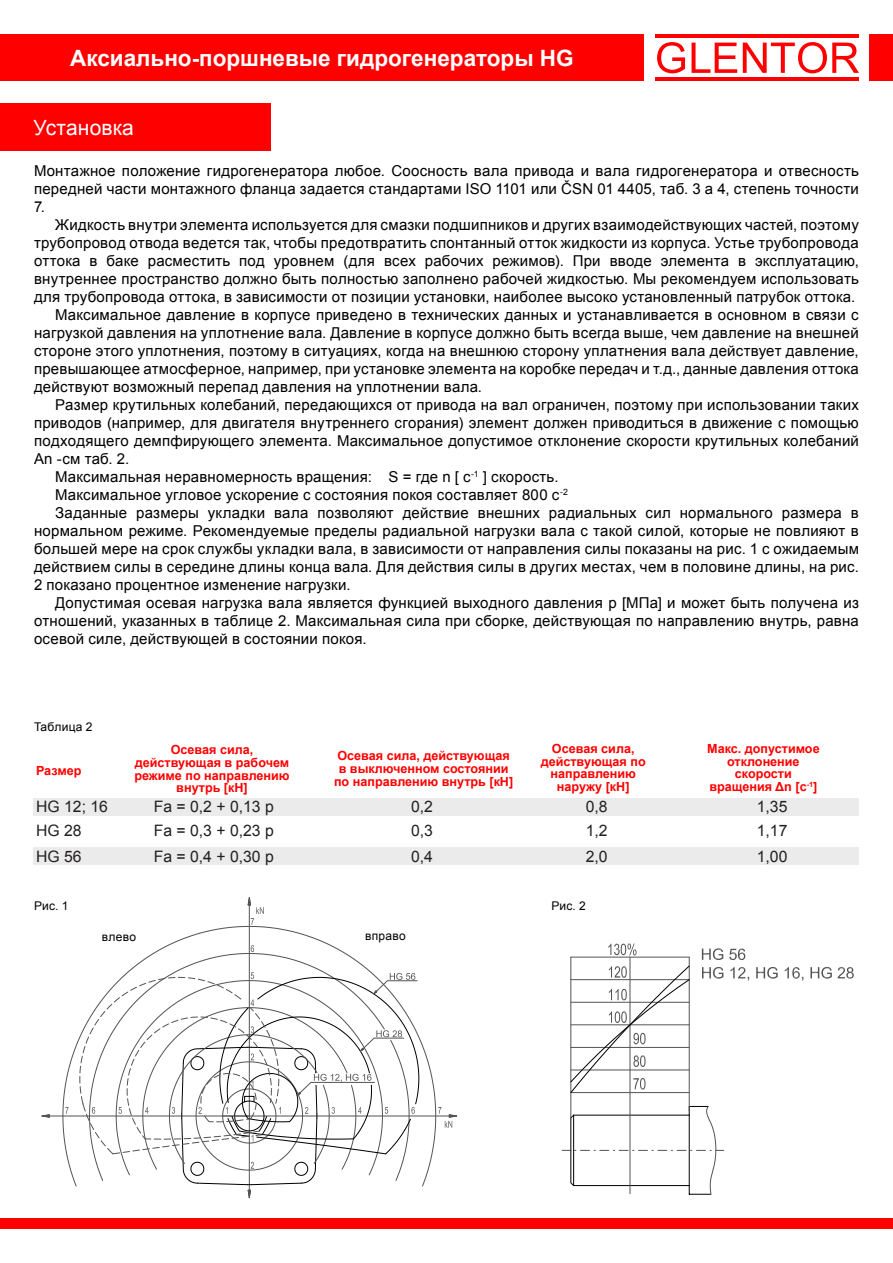
<style>
.page{position:relative;width:893px;height:1263px;background:#fff}
.page>*{position:absolute;margin:0;border:0;box-sizing:border-box;transform-origin:0 0}
.t1{font:700 22.5px "Arial";color:#fff}
.t2{font:21px "Arial";letter-spacing:.005em;color:#fff}
.t3{font:15.75px/24.5px "Arial";color:#231f20}
.t4{font:15px/18px "Arial";letter-spacing:.015em;color:#000;text-align:justify}
.t5{font:700 12.6px/12.6px "Arial";color:#f00;text-align:center}
.t6{font:12px "Arial";letter-spacing:.025em;color:#000}
</style>
<div class="page">
<svg style="left:657px;top:42px;width:28px;height:31px"></svg>
<svg style="left:691px;top:43px;width:46px;height:30px"></svg>
<svg style="left:743px;top:42px;width:116px;height:31px"></svg>
<hr style="left:655px;top:34px;width:204px;height:3px;background:#f00">
<hr style="left:655px;top:78px;width:204px;height:3px;background:#f00">
<div style="left:0;top:34px;width:644px;height:47px;background:#f00"></div>
<div style="left:0;top:1219px;width:893px;height:10px;background:#f00"></div>
<div style="left:870px;top:34px;width:23px;height:46px;background:#f00"></div>
<hr style="left:571px;top:957px;width:118px;height:1px;background:#545454">
<svg style="left:562px;top:1105px;width:162px;height:90px"></svg>
<hr style="left:571px;top:957px;width:1px;height:161px;background:#545454">
<hr style="left:689px;top:957px;width:1px;height:154px;background:#545454">
<hr style="left:630px;top:957px;width:1px;height:237px;background:#545454">
<svg style="left:608px;top:943px;width:29px;height:12px"></svg>
<svg style="left:702px;top:967px;width:21px;height:12px"></svg>
<svg style="left:730px;top:967px;width:19px;height:14px"></svg>
<svg style="left:756px;top:967px;width:22px;height:12px"></svg>
<svg style="left:785px;top:967px;width:18px;height:14px"></svg>
<svg style="left:810px;top:967px;width:44px;height:12px"></svg>
<svg style="left:702px;top:948px;width:21px;height:12px"></svg>
<svg style="left:729px;top:948px;width:16px;height:12px"></svg>
<svg style="left:570px;top:965px;width:120px;height:129px"></svg>
<hr style="left:249px;top:905px;width:1px;height:293px;background:#545454">
<hr style="left:42px;top:1116px;width:415px;height:1px;background:#545454">
<svg style="left:63px;top:926px;width:373px;height:260px"></svg>
<svg style="left:251px;top:945px;width:3px;height:7px"></svg>
<svg style="left:65px;top:1107px;width:4px;height:7px"></svg>
<svg style="left:41px;top:1114px;width:9px;height:4px"></svg>
<svg style="left:248px;top:897px;width:16px;height:28px"></svg>
<svg style="left:438px;top:1107px;width:20px;height:21px"></svg>
<svg style="left:80px;top:972px;width:339px;height:227px"></svg>
<div style="left:0;top:104px;width:271px;height:47px;background:#f00"></div>
<div style="left:34px;top:797px;width:825px;height:18px;background:#ebebeb"></div>
<div style="left:34px;top:847px;width:825px;height:18px;background:#ebebeb"></div>
<h1 class="t1" style="left:70px;top:43px;width:505px">Аксиально-поршневые гидрогенераторы HG</h1>
<h2 class="t2" style="left:34px;top:114px;width:102px">Установка</h2>
<p class="t4" style="left:34px;top:162px;width:826px">Монтажное положение гидрогенератора любое. Соосность вала привода и вала гидрогенератора и отвесность передней части монтажного фланца задается стандартами ISO 1101 или ČSN 01 4405, таб. 3 a 4, степень точности 7.</p>
<p class="t4" style="left:55px;top:216px;width:805px">Жидкость внутри элемента используется для смазки подшипников и других взаимодействующих частей, поэтому</p>
<p class="t4" style="left:34px;top:234px;width:826px">трубопровод отвода ведется так, чтобы предотвратить спонтанный отток жидкости из корпуса. Устье трубопровода</p>
<p class="t4" style="left:34px;top:252px;width:826px">оттока в баке расместить под уровнем (для всех рабочих режимов). При вводе элемента в эксплуатацию,</p>
<p class="t4" style="left:34px;top:270px;width:826px">внутреннее пространство должно быть полностью заполнено рабочей жидкостью. Мы рекомендуем использовать</p>
<p class="t4" style="left:34px;top:288px;width:823px">для трубопровода оттока, в зависимости от позиции установки, наиболее высоко установленный патрубок оттока.</p>
<p class="t4" style="left:55px;top:306px;width:805px">Максимальное давление в корпусе приведено в технических данных и устанавливается в основном в связи с</p>
<p class="t4" style="left:34px;top:324px;width:826px">нагрузкой давления на уплотнение вала. Давление в корпусе должно быть всегда выше, чем давление на внешней</p>
<p class="t4" style="left:34px;top:342px;width:826px">стороне этого уплотнения, поэтому в ситуациях, когда на внешнюю сторону уплатнения вала действует давление,</p>
<p class="t4" style="left:34px;top:360px;width:826px">превышающее атмосферное, например, при установке элемента на коробке передач и т.д., данные давления оттока</p>
<p class="t4" style="left:34px;top:378px;width:450px">действуют возможный перепад давления на уплотнении вала.</p>
<p class="t4" style="left:55px;top:396px;width:805px">Размер крутильных колебаний, передающихся от привода на вал ограничен, поэтому при использовании таких</p>
<p class="t4" style="left:34px;top:414px;width:826px">приводов (например, для двигателя внутреннего сгорания) элемент должен приводиться в движение с помощью</p>
<p class="t4" style="left:34px;top:432px;width:826px">подходящего демпфирующего элемента. Максимальное допустимое отклонение скорости крутильных колебаний</p>
<p class="t4" style="left:34px;top:450px;width:97px">An -см таб. 2.</p>
<p class="t4" style="left:55px;top:468px;width:505px">Максимальная неравномерность вращения: S = где n [ с<sup>-1</sup> ] скорость.</p>
<p class="t4" style="left:55px;top:486px;width:514px">Максимальное угловое ускорение с состояния покоя составляет 800 с<sup>-2</sup></p>
<p class="t4" style="left:55px;top:504px;width:805px">Заданные размеры укладки вала позволяют действие внешних радиальных сил нормального размера в</p>
<p class="t4" style="left:34px;top:522px;width:826px">нормальном режиме. Рекомендуемые пределы радиальной нагрузки вала с такой силой, которые не повлияют в</p>
<p class="t4" style="left:34px;top:540px;width:826px">большей мере на срок службы укладки вала, в зависимости от направления силы показаны на рис. 1 с ожидаемым</p>
<p class="t4" style="left:34px;top:558px;width:826px">действием силы в середине длины конца вала. Для действия силы в других местах, чем в половине длины, на рис.</p>
<p class="t4" style="left:34px;top:576px;width:318px">2 показано процентное изменение нагрузки.</p>
<p class="t4" style="left:55px;top:594px;width:805px">Допустимая осевая нагрузка вала является функцией выходного давления р [МПа] и может быть получена из</p>
<p class="t4" style="left:34px;top:612px;width:826px">отношений, указанных в таблице 2. Максимальная сила при сборке, действующая по направлению внутрь, равна</p>
<p class="t4" style="left:34px;top:630px;width:334px">осевой силе, действующей в состоянии покоя.</p>
<p class="t6" style="left:34px;top:718px;width:60px">Таблица 2</p>
<p class="t5" style="left:36px;top:765px;width:47px">Размер</p>
<p class="t3" style="left:36px;top:794px;width:73px">HG 12; 16<br>HG 28</p>
<p class="t3" style="left:36px;top:845px;width:47px">HG 56</p>
<p class="t6" style="left:34px;top:898px;width:36px">Рис. 1</p>
<p class="t5" style="left:134px;top:744px;width:157px">Осевая сила, действующая в рабочем режиме по направлению внутрь [кН]</p>
<p class="t5" style="left:334px;top:750px;width:181px">Осевая сила, действующая в выключенном состоянии по направлению внутрь [кН]</p>
<p class="t5" style="left:541px;top:743px;width:107px">Осевая сила, действующая по направлению наружу [кН]</p>
<p class="t5" style="left:707px;top:743px;width:114px">Макс. допустимое отклонение скорости вращения Δn [с<sup>-1</sup>]</p>
<p class="t3" style="left:154px;top:794px;width:121px">Fa = 0,2 + 0,13 p<br>Fa = 0,3 + 0,23 p</p>
<p class="t3" style="left:154px;top:845px;width:121px">Fa = 0,4 + 0,30 p</p>
<p class="t3" style="left:411px;top:794px;width:23px">0,2<br>0,3</p>
<p class="t3" style="left:411px;top:845px;width:23px">0,4</p>
<p class="t3" style="left:586px;top:794px;width:23px">0,8<br>1,2</p>
<p class="t3" style="left:586px;top:845px;width:23px">2,0</p>
<p class="t6" style="left:551px;top:898px;width:36px">Рис. 2</p>
<p class="t3" style="left:757px;top:794px;width:32px">1,35<br>1,17</p>
<p class="t3" style="left:757px;top:845px;width:32px">1,00</p>
<p class="t6" style="left:102px;top:929px;width:36px">влево</p>
<p class="t6" style="left:365px;top:928px;width:42px">вправо</p>
</div>
